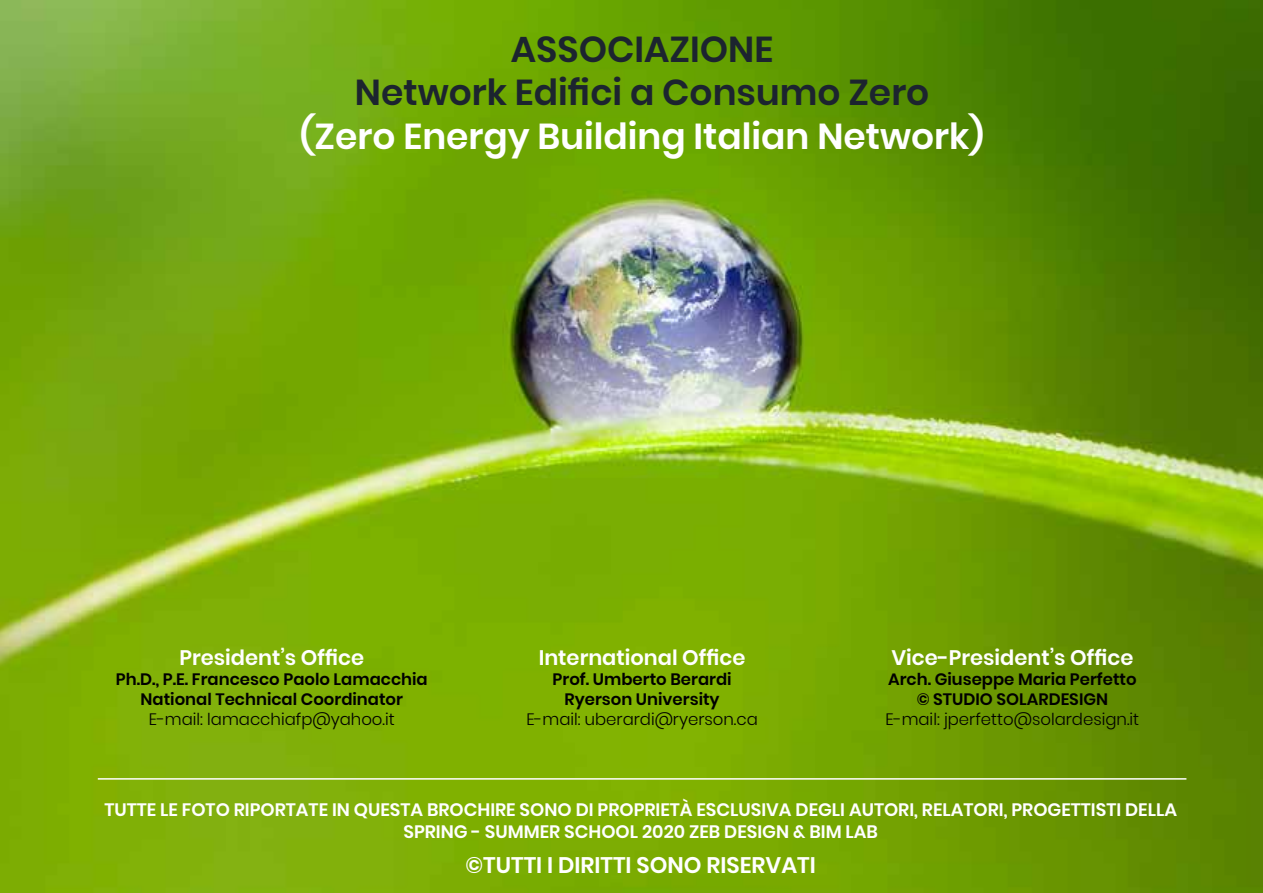
<style>
.page{position:relative;width:1263px;height:893px;background:#fff}
.page>*{position:absolute;margin:0;border:0;box-sizing:border-box;transform-origin:0 0}
.t1{font:600 36px/43.2px "Poppins";color:#1c242f;text-align:center}
.t2{font:600 36px "Poppins";color:#fff}
.t3{font:600 22.5px "Poppins";color:#fff}
.t4{font:600 21px "Poppins";color:#fff}
.t5{font:600 18px/21.6px "Poppins";color:#fff;text-align:center}
.t6{font:600 16.5px/19.8px "Poppins";color:#000;text-align:center}
.t7{font:300 16.5px "Poppins";color:#000}
</style>
<div class="page">
<img style="left:0;top:0;width:1263px;height:893px">
<hr style="left:98px;top:778px;width:1088px;height:2px;background:#fff">
<h1 class="t1" style="left:355px;top:28px;width:576px">ASSOCIAZIONE<br>Network Edifici a Consumo Zero</h1>
<h1 class="t2" style="left:300px;top:115px;width:685px">(Zero Energy Building Italian Network)</h1>
<p class="t4" style="left:179px;top:646px;width:186px">President’s Office</p>
<p class="t6" style="left:116px;top:669px;width:313px">Ph.D., P.E. Francesco Paolo Lamacchia<br>National Technical Coordinator</p>
<p class="t7" style="left:149px;top:709px;width:247px">E-mail: lamacchiafp@yahoo.it</p>
<p class="t4" style="left:539px;top:646px;width:208px">International Office</p>
<p class="t6" style="left:553px;top:669px;width:180px">Prof. Umberto Berardi<br>Ryerson University</p>
<p class="t7" style="left:526px;top:709px;width:233px">E-mail: uberardi@ryerson.ca</p>
<p class="t4" style="left:891px;top:646px;width:244px">Vice-President’s Office</p>
<p class="t6" style="left:888px;top:669px;width:250px">Arch. Giuseppe Maria Perfetto © STUDIO SOLARDESIGN</p>
<p class="t7" style="left:885px;top:709px;width:255px">E-mail: jperfetto@solardesign.it</p>
<p class="t5" style="left:104px;top:799px;width:1074px">TUTTE LE FOTO RIPORTATE IN QUESTA BROCHIRE SONO DI PROPRIETÀ ESCLUSIVA DEGLI AUTORI, RELATORI, PROGETTISTI DELLA<br>SPRING - SUMMER SCHOOL 2020 ZEB DESIGN &amp; BIM LAB</p>
<h2 class="t3" style="left:466px;top:852px;width:352px">©TUTTI I DIRITTI SONO RISERVATI</h2>
</div>
